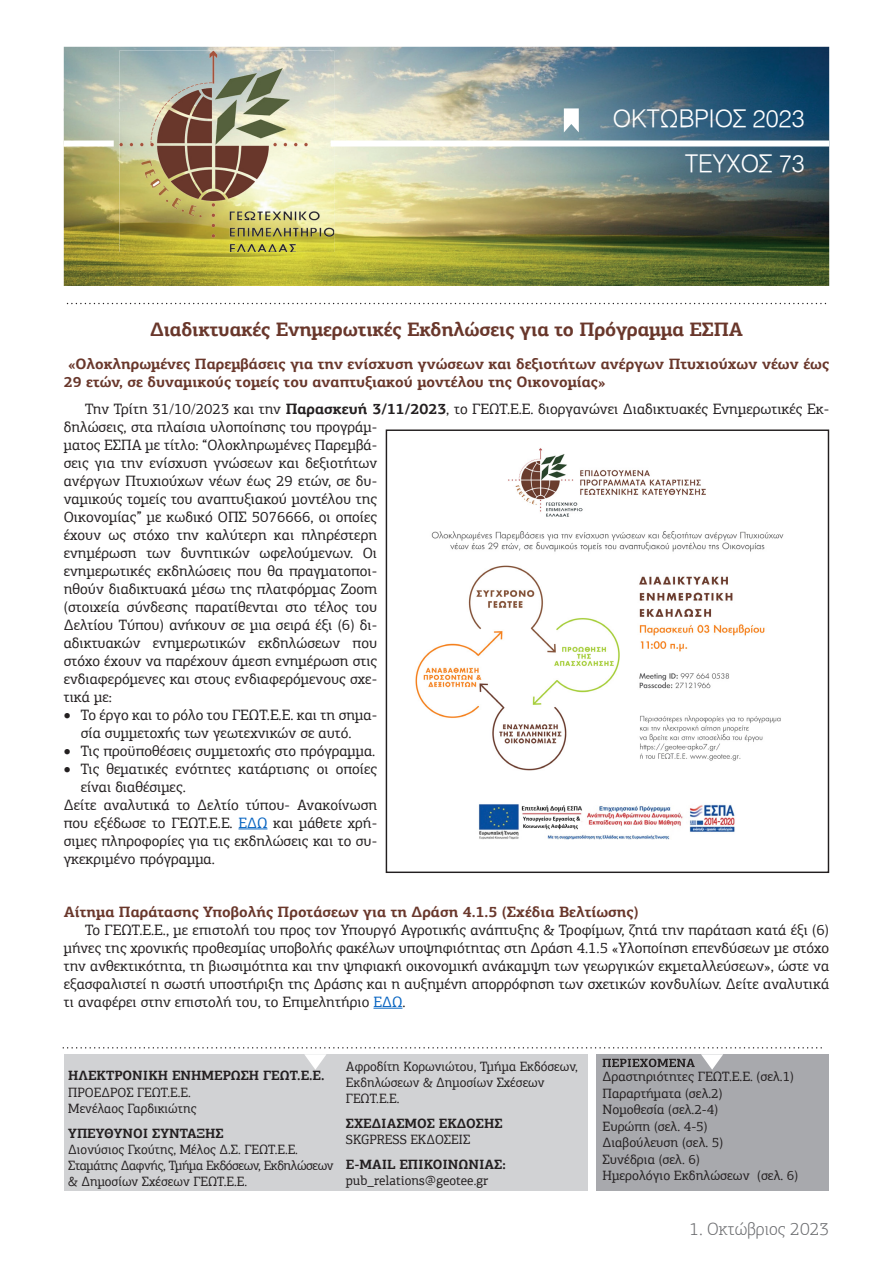
<style>
.page{position:relative;width:893px;height:1263px;background:#fff}
.page>*{position:absolute;margin:0;border:0;box-sizing:border-box;transform-origin:0 0}
.t1{font:24px "UN Helvetica Light Normal";color:#fff}
.t2{font:700 19.5px "PF Agora Slab Pro";letter-spacing:-.01em;color:#69372b}
.t3{font:300 18px "PF Agora Slab Pro";color:#6c6d70}
.List_Paragraph{font:15px/18px "PF Agora Slab Pro";color:#231f20}
.t4{font:700 15px/18px "PF Agora Slab Pro";color:#69372b}
.t5{font:13.5px "PF Agora Slab Pro";color:#231f20}
.t6{font:700 13.5px "PF Agora Slab Pro";color:#231f20}
.t7{font:13.5px "PF Agora Slab Pro";letter-spacing:-.03em;color:#231f20}
.s1{font-weight:700}
.s2{color:#0563c1}
</style>
<div class="page">
<img style="left:64px;top:47px;width:765px;height:239px">
<img style="left:119px;top:50px;width:215px;height:202px">
<div style="left:64px;top:141px;width:50px;height:6px;background:#fff"></div>
<div style="left:331px;top:141px;width:498px;height:6px;background:#fff"></div>
<svg style="left:564px;top:108px;width:15px;height:24px"></svg>
<div style="left:64px;top:1054px;width:523px;height:137px;background:#d1d2d4"></div>
<div style="left:597px;top:1054px;width:232px;height:137px;background:#a8a9ad"></div>
<svg style="left:701px;top:1054px;width:22px;height:16px"></svg>
<svg style="left:603px;top:1058px;width:92px;height:9px"></svg>
<svg style="left:68px;top:303px;width:758px;height:1px"></svg>
<svg style="left:63px;top:1047px;width:759px;height:1px"></svg>
<svg style="left:304px;top:1054px;width:22px;height:16px"></svg>
<svg style="left:238px;top:828px;width:29px;height:1px"></svg>
<img style="left:415px;top:448px;width:369px;height:392px">
<svg style="left:373px;top:1008px;width:29px;height:1px"></svg>
<p class="t1" style="left:613px;top:105px;width:193px">ΟΚΤΩΒΡΙΟΣ 2023</p>
<p class="t1" style="left:685px;top:150px;width:121px">ΤΕΥΧΟΣ 73</p>
<p class="t2" style="left:150px;top:317px;width:594px">Διαδικτυακές Ενημερωτικές Εκδηλώσεις για το Πρόγραμμα ΕΣΠΑ</p>
<p class="t4" style="left:64px;top:355px;width:767px">«Ολοκληρωμένες Παρεμβάσεις για την ενίσχυση γνώσεων και δεξιοτήτων ανέργων Πτυχιούχων νέων έως<br>29 ετών, σε δυναμικούς τομείς του αναπτυξιακού μοντέλου της Οικονομίας»</p>
<p class="List_Paragraph" style="left:64px;top:400px;width:767px;text-indent:21px">Την Τρίτη 31/10/2023 και την <span class="s1">Παρασκευή 3/11/2023</span>, το ΓΕΩΤ.Ε.Ε. διοργανώνει Διαδικτυακές Ενημερωτικές Εκ&shy;δηλώσεις, στα πλαίσια υλοποίησης του προγράμ-<br>ματος ΕΣΠΑ με τίτλο: “Ολοκληρωμένες Παρεμβά-<br>σεις για την ενίσχυση γνώσεων και δεξιοτήτων<br>ανέργων Πτυχιούχων νέων έως 29 ετών, σε δυ-<br>ναμικούς τομείς του αναπτυξιακού μοντέλου της<br>Οικονομίας” με κωδικό ΟΠΣ 5076666, οι οποίες<br>έχουν ως στόχο την καλύτερη και πληρέστερη<br>ενημέρωση των δυνητικών ωφελούμενων. Οι<br>ενημερωτικές εκδηλώσεις που θα πραγματοποι-<br>ηθούν διαδικτυακά μέσω της πλατφόρμας Zoom<br>(στοιχεία σύνδεσης παρατίθενται στο τέλος του<br>Δελτίου Τύπου) ανήκουν σε μια σειρά έξι (6) δι-<br>αδικτυακών ενημερωτικών εκδηλώσεων που<br>στόχο έχουν να παρέχουν άμεση ενημέρωση στις<br>ενδιαφερόμενες και στους ενδιαφερόμενους σχε-<br>τικά με:</p>
<p class="List_Paragraph" style="left:64px;top:706px;width:315px;text-align:center">• Το έργο και το ρόλο του ΓΕΩΤ.Ε.Ε. και τη σημα&shy;σία συμμετοχής των γεωτεχνικών σε αυτό.</p>
<p class="List_Paragraph" style="left:64px;top:742px;width:313px">• Τις προϋποθέσεις συμμετοχής στο πρόγραμμα.</p>
<p class="List_Paragraph" style="left:81px;top:760px;width:298px;text-indent:-17px">• Τις θεματικές ενότητες κατάρτισης οι οποίες είναι διαθέσιμες.</p>
<p class="List_Paragraph" style="left:64px;top:796px;width:315px;text-align:justify">Δείτε αναλυτικά το Δελτίο τύπου- Ανακοίνωση που εξέδωσε το ΓΕΩΤ.Ε.Ε. <span class="s2">ΕΔΩ</span> και μάθετε χρή&shy;σιμες πληροφορίες για τις εκδηλώσεις και το συ&shy;γκεκριμένο πρόγραμμα.</p>
<p class="t4" style="left:64px;top:903px;width:576px">Αίτημα Παράτασης Υποβολής Προτάσεων για τη Δράση 4.1.5 (Σχέδια Βελτίωσης)</p>
<p class="List_Paragraph" style="left:64px;top:921px;width:767px;text-align:justify;text-indent:21px">Το ΓΕΩΤ.Ε.Ε., με επιστολή του προς τον Υπουργό Αγροτικής ανάπτυξης &amp; Τροφίμων, ζητά την παράταση κατά έξι (6) μήνες της χρονικής προθεσμίας υποβολής φακέλων υποψηφιότητας στη Δράση 4.1.5 «Υλοποίηση επενδύσεων με στόχο την ανθεκτικότητα, τη βιωσιμότητα και την ψηφιακή οικονομική ανάκαμψη των γεωργικών εκμεταλλεύσεων», ώστε να εξασφαλιστεί η σωστή υποστήριξη της Δράσης και η αυξημένη απορρόφηση των σχετικών κονδυλίων. Δείτε αναλυτικά τι αναφέρει στην επιστολή του, το Επιμελητήριο <span class="s2">ΕΔΩ</span>.</p>
<p class="t6" style="left:68px;top:1067px;width:258px">ΗΛΕΚΤΡΟΝΙΚΗ ΕΝΗΜΕΡΩΣΗ ΓΕΩΤ.Ε.Ε.</p>
<p class="t5" style="left:68px;top:1084px;width:124px">ΠΡΟΕΔΡΟΣ ΓΕΩΤ.Ε.Ε.</p>
<p class="t5" style="left:68px;top:1100px;width:130px">Μενέλαος Γαρδικιώτης</p>
<p class="t6" style="left:68px;top:1124px;width:157px">ΥΠΕΥΘΥΝΟΙ ΣΥΝΤΑΞΗΣ</p>
<p class="t5" style="left:68px;top:1141px;width:231px">Διονύσιος Γκούτης, Μέλος Δ.Σ. ΓΕΩΤ.Ε.Ε.</p>
<p class="t7" style="left:68px;top:1157px;width:267px">Σταμάτης Δαφνής, Τμήμα Εκδόσεων, Εκδηλώσεων</p>
<p class="t5" style="left:68px;top:1173px;width:180px">&amp; Δημοσίων Σχέσεων ΓΕΩΤ.Ε.Ε.</p>
<p class="t5" style="left:346px;top:1058px;width:233px">Αφροδίτη Κορωνιώτου, Τμήμα Εκδόσεων,</p>
<p class="t5" style="left:346px;top:1074px;width:200px">Εκδηλώσεων &amp; Δημοσίων Σχέσεων</p>
<p class="t5" style="left:346px;top:1090px;width:55px">ΓΕΩΤ.Ε.Ε.</p>
<p class="t6" style="left:346px;top:1115px;width:158px">ΣΧΕΔΙΑΣΜΟΣ ΕΚΔΟΣΗΣ</p>
<p class="t5" style="left:346px;top:1131px;width:126px">SKGPRESS ΕΚΔΟΣΕΙΣ</p>
<p class="t6" style="left:346px;top:1156px;width:161px">E-MAIL ΕΠΙΚΟΙΝΩΝΙΑΣ:</p>
<p class="t5" style="left:346px;top:1172px;width:144px">pub_relations@geotee.gr</p>
<p class="t5" style="left:603px;top:1068px;width:193px">Δραστηριότητες ΓΕΩΤ.Ε.Ε. (σελ.1)</p>
<p class="t5" style="left:603px;top:1085px;width:122px">Παραρτήματα (σελ.2)</p>
<p class="t5" style="left:603px;top:1101px;width:117px">Νομοθεσία (σελ.2-4)</p>
<p class="t5" style="left:603px;top:1118px;width:107px">Ευρώπη (σελ. 4-5)</p>
<p class="t5" style="left:603px;top:1134px;width:122px">Διαβούλευση (σελ. 5)</p>
<p class="t5" style="left:603px;top:1151px;width:99px">Συνέδρια (σελ. 6)</p>
<p class="t5" style="left:603px;top:1167px;width:197px">Ημερολόγιο Εκδηλώσεων (σελ. 6)</p>
<p class="t3" style="left:690px;top:1218px;width:141px">1. Οκτώβριος 2023</p>
</div>
